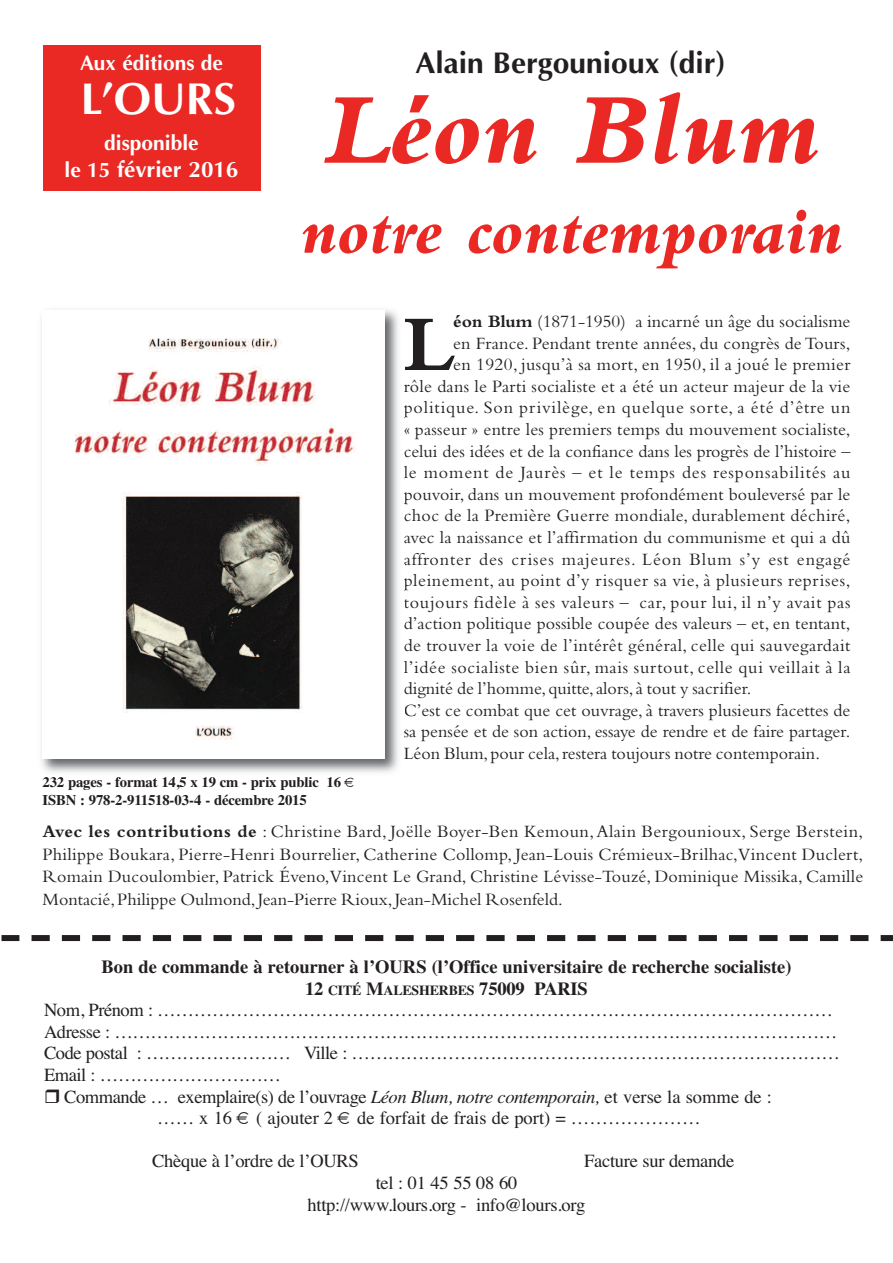
<style>
.page{position:relative;width:893px;height:1263px;background:#fff}
.page>*{position:absolute;margin:0;border:0;box-sizing:border-box;transform-origin:0 0}
.t1{font:italic 800 105px "Bembo";color:#ea2924}
.t2{font:700 82.2px "Bembo";color:#231f20}
.t3{font:italic 800 67.5px "Bembo";color:#ea2924}
.t4{font:700 44.85px "Optima";color:#fff}
.t5{font:700 30px "Optima";color:#231f20}
.t6{font:700 22.5px "Optima";color:#fff}
.t7{font:700 21px "Optima";color:#fff}
.t8{font:700 20.85px "Optima";color:#fff}
.t9{font:18.6px/21.6px "Times";letter-spacing:-.015em;color:#231f20;text-align:center}
.t10{font:700 18.6px "Times";color:#231f20}
.t11{font:18px/22.5px "Bembo";letter-spacing:.015em;color:#231f20;text-align:justify}
.t12{font:18px "Bembo";letter-spacing:.05em;color:#231f20}
.t13{font:18px "Bembo";letter-spacing:.04em;color:#231f20}
.t14{font:18px "Bembo";letter-spacing:.035em;color:#231f20}
.t15{font:18px "Bembo";letter-spacing:.045em;color:#231f20}
.t16{font:700 14.7px/17.7px "Times";letter-spacing:-.01em;color:#231f20}
.t17{font:700 13.95px "Times";letter-spacing:-.015em;color:#231f20}
.s1{font-size:21px}
.s2{font-weight:700}
.s3{font-size:18.6px}
.s4{font-style:italic}
</style>
<div class="page">
<img style="left:41px;top:309px;width:364px;height:470px">
<img style="left:43px;top:777px;width:54px;height:2px">
<svg style="left:404px;top:466px;width:1px;height:12px"></svg>
<svg style="left:404px;top:491px;width:1px;height:13px"></svg>
<svg style="left:404px;top:578px;width:1px;height:12px"></svg>
<svg style="left:404px;top:660px;width:1px;height:13px"></svg>
<svg style="left:404px;top:747px;width:1px;height:14px"></svg>
<img style="left:43px;top:312px;width:342px;height:445px">
<svg style="left:19px;top:935px;width:862px;height:6px"></svg>
<div style="left:2px;top:935px;width:17px;height:6px;background:#231f20"></div>
<div style="left:881px;top:935px;width:12px;height:6px;background:#231f20"></div>
<div style="left:43px;top:46px;width:217px;height:145px;background:#ea2924"></div>
<p class="t8" style="left:80px;top:51px;width:144px">Aux éditions de</p>
<h3 class="t4" style="left:81px;top:72px;width:157px">L’OURS</h3>
<p class="t7" style="left:104px;top:131px;width:96px">disponible</p>
<p class="t6" style="left:64px;top:156px;width:176px"><span class="s1">le 15</span> février 2016</p>
<h3 class="t5" style="left:415px;top:45px;width:312px">Alain Bergounioux (dir)</h3>
<h1 class="t1" style="left:323px;top:92px;width:496px">Léon Blum</h1>
<h3 class="t3" style="left:299px;top:207px;width:544px">notre contemporain</h3>
<h2 class="t2" style="left:404px;top:316px;width:51px">L</h2>
<p class="t11" style="left:453px;top:312px;width:399px"><span class="s2">éon Blum</span> (1871-1950) a incarné un âge du socialisme</p>
<p class="t11" style="left:453px;top:333px;width:399px">en France. Pendant trente années, du congrès deTours,</p>
<p class="t11" style="left:453px;top:355px;width:399px">en 1920, jusqu’à sa mort, en 1950, il a joué le premier</p>
<p class="t11" style="left:404px;top:377px;width:448px">rôle dans le Parti socialiste et a été un acteur majeur de la vie</p>
<p class="t12" style="left:404px;top:401px;width:448px">politique. Son privilège, en quelque sorte, a été d’être un</p>
<p class="t11" style="left:404px;top:420px;width:448px">« passeur » entre les premiers temps du mouvement socialiste,</p>
<p class="t11" style="left:404px;top:441px;width:448px">celui des idées et de la confiance dans les progrès de l’histoire –</p>
<p class="t12" style="left:404px;top:466px;width:448px">le moment de Jaurès – et le temps des responsabilités au</p>
<p class="t11" style="left:404px;top:485px;width:448px">pouvoir, dans un mouvement profondément bouleversé par le</p>
<p class="t11" style="left:404px;top:506px;width:448px">choc de la Première Guerre mondiale, durablement déchiré,</p>
<p class="t11" style="left:404px;top:528px;width:448px">avec la naissance et l’affirmation du communisme et qui a dû</p>
<p class="t12" style="left:404px;top:553px;width:448px">affronter des crises majeures. Léon Blum s’y est engagé</p>
<p class="t14" style="left:404px;top:574px;width:448px">pleinement, au point d’y risquer sa vie, à plusieurs reprises,</p>
<p class="t15" style="left:404px;top:596px;width:448px">toujours fidèle à ses valeurs – car, pour lui, il n’y avait pas</p>
<p class="t11" style="left:404px;top:614px;width:448px">d’action politique possible coupée des valeurs – et, en tentant,</p>
<p class="t11" style="left:404px;top:636px;width:448px">de trouver la voie de l’intérêt général, celle qui sauvegardait</p>
<p class="t13" style="left:404px;top:661px;width:448px">l’idée socialiste bien sûr, mais surtout, celle qui veillait à la</p>
<p class="t11" style="left:404px;top:679px;width:349px">dignité de l’homme,quitte,alors,à tout y sacrifier.</p>
<p class="t11" style="left:404px;top:701px;width:448px">C’est ce combat que cet ouvrage, à travers plusieurs facettes de</p>
<p class="t11" style="left:404px;top:722px;width:448px">sa pensée et de son action, essaye de rendre et de faire partager.</p>
<p class="t11" style="left:404px;top:744px;width:418px">Léon Blum,pour cela,restera toujours notre contemporain.</p>
<p class="t16" style="left:43px;top:773px;width:315px">232 pages - format 14,5 x 19 cm - prix public 16 €<br>ISBN : 978-2-911518-03-4 - décembre 2015</p>
<p class="t11" style="left:43px;top:822px;width:822px"><span class="s2">Avec les contributions de</span> : Christine Bard, Joëlle Boyer-Ben Kemoun,Alain Bergounioux, Serge Berstein, Philippe Boukara, Pierre-Henri Bourrelier, Catherine Collomp, Jean-Louis Crémieux-Brilhac,Vincent Duclert, Romain Ducoulombier, Patrick Éveno,Vincent Le Grand, Christine Lévisse-Touzé, Dominique Missika, Camille Montacié,Philippe Oulmond,Jean-Pierre Rioux,Jean-Michel Rosenfeld.</p>
<p class="t10" style="left:101px;top:955px;width:692px">Bon de commande à retourner à l’OURS (l’Office universitaire de recherche socialiste)</p>
<p class="t17" style="left:305px;top:981px;width:284px"><span class="s3">12</span> CITÉ <span class="s3">M</span>ALESHERBES <span class="s3">75009 PARIS</span></p>
<p class="t9" style="left:44px;top:999px;width:790px">Nom, Prénom : …………………………………………………………………………………………………</p>
<p class="t9" style="left:44px;top:1020px;width:795px">Adresse : …………………………………………………………………………………………………………</p>
<p class="t9" style="left:44px;top:1042px;width:797px">Code postal : …………………… Ville : ………………………………………………………………………</p>
<p class="t9" style="left:44px;top:1064px;width:238px">Email : …………………………</p>
<p class="t9" style="left:64px;top:1085px;width:709px">Commande … exemplaire(s) de l’ouvrage <span class="s4">Léon Blum, notre contemporain,</span> et verse la somme de :</p>
<p class="t9" style="left:157px;top:1107px;width:545px">…… x 16 € ( ajouter 2 € de forfait de frais de port) = …………………</p>
<p class="t9" style="left:152px;top:1150px;width:208px">Chèque à l’ordre de l’OURS</p>
<p class="t9" style="left:584px;top:1150px;width:152px">Facture sur demande</p>
<p class="t9" style="left:307px;top:1172px;width:279px">tel : 01 45 55 08 60 http://www.lours.org - info@lours.org</p>
</div>
